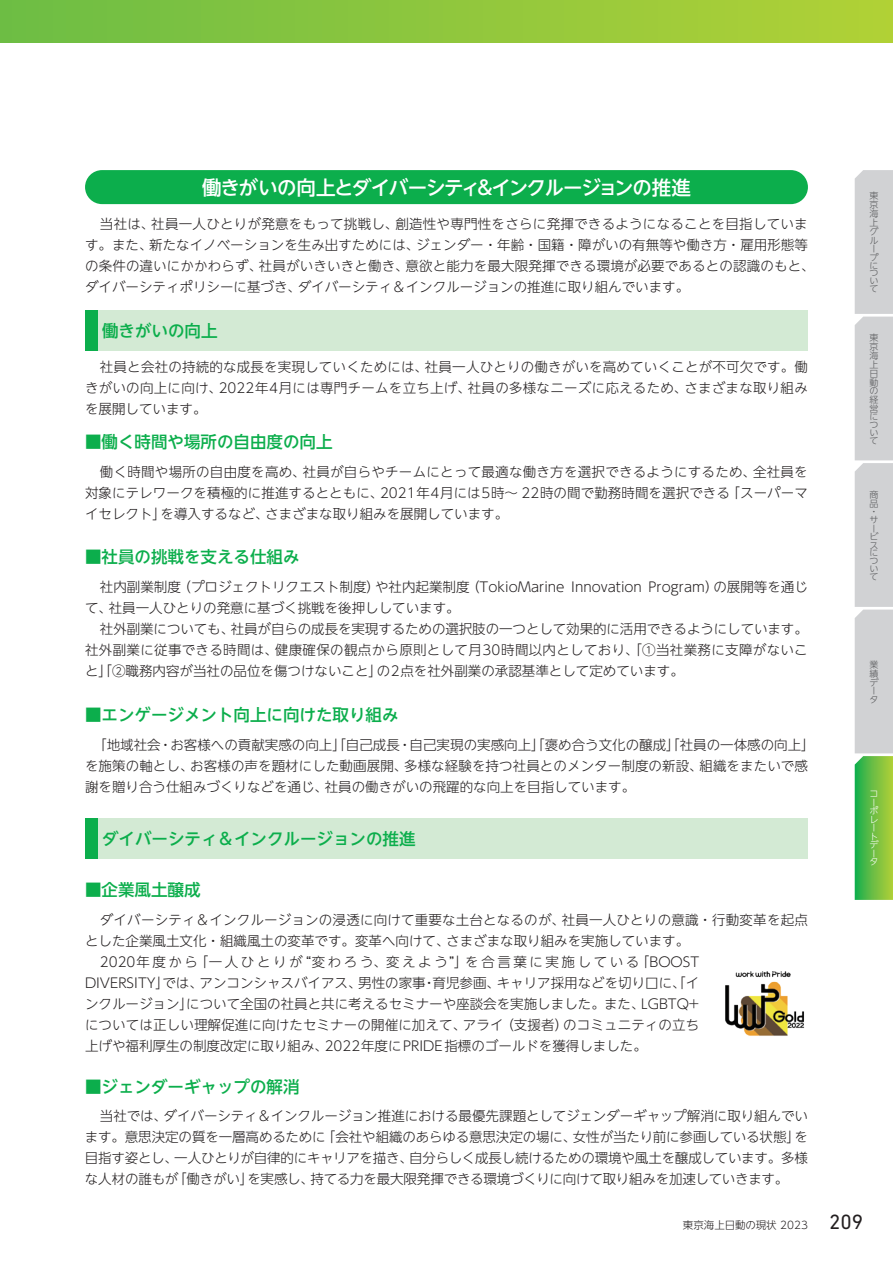
<style>
.page{position:relative;width:893px;height:1263px;background:#fff}
.page>*{position:absolute;margin:0;border:0;box-sizing:border-box;transform-origin:0 0}
.t1{font:500 19.5px "UD Shin Go NT Pro";letter-spacing:-.065em;color:#fff}
.t2{font:500 16.5px "UD Shin Go NT Pro";color:#0cae4c}
.t3{font:300 13.5px/21px "UD Shin Go NT Pro";color:#231f20;text-align:justify}
.t4{font:300 13.5px "UD Shin Go NT Pro";letter-spacing:.19em;color:#231f20}
.t5{font:300 10.5px "UD Shin Go NT Pro";color:#231f20}
.t6{font:300 9px/8.6px "UD Shin Go NT Pro";color:#57585a}
.t7{font:300 9px/8.4px "UD Shin Go NT Pro";color:#fff}
.s1{font-family:"DIN Next LT Pro";font-weight:400;font-size:21px}
</style>
<div class="page">
<div style="left:85px;top:310px;width:723px;height:41px;background:#d3ead4"></div>
<div style="left:85px;top:310px;width:13px;height:41px;background:#0cae4c"></div>
<div style="left:85px;top:819px;width:723px;height:40px;background:#d3ead4"></div>
<div style="left:85px;top:819px;width:13px;height:40px;background:#0cae4c"></div>
<div style="left:85px;top:170px;width:723px;height:34px;background:#0cae4c;border-radius:17px"></div>
<img style="left:725px;top:971px;width:80px;height:65px">
<div style="left:0;top:0;width:893px;height:43px;background:linear-gradient(to right,#6dbd45,#b2d136)"></div>
<svg style="left:855px;top:170px;width:38px;height:730px;background:#bdcfb8"></svg>
<h1 class="t1" style="left:202px;top:171px;width:490px">働きがいの向上とダイバーシティ&amp;インクルージョンの推進</h1>
<p class="t3" style="left:85px;top:213px;width:731px;text-align:left;text-indent:15px">当社は、社員一人ひとりが発意をもって挑戦し、創造性や専門性をさらに発揮できるようになることを目指しています。また、新たなイノベーションを生み出すためには、ジェンダー・年齢・国籍・障がいの有無等や働き方・雇用形態等の条件の違いにかかわらず、社員がいきいきと働き、意欲と能力を最大限発揮できる環境が必要であるとの認識のもと、ダイバーシティポリシーに基づき、ダイバーシティ＆インクルージョンの推進に取り組んでいます。</p>
<p class="t2" style="left:102px;top:317px;width:117px">働きがいの向上</p>
<p class="t3" style="left:85px;top:355px;width:724px;text-indent:15px">社員と会社の持続的な成長を実現していくためには、社員一人ひとりの働きがいを高めていくことが不可欠です。働きがいの向上に向け、2022年4月には専門チームを立ち上げ、社員の多様なニーズに応えるため、さまざまな取り組みを展開しています。</p>
<p class="t2" style="left:85px;top:428px;width:249px">■働く時間や場所の自由度の向上</p>
<p class="t3" style="left:85px;top:460px;width:724px;text-indent:15px">働く時間や場所の自由度を高め、社員が自らやチームにとって最適な働き方を選択できるようにするため、全社員を対象にテレワークを積極的に推進するとともに、2021年4月には5時～ 22時の間で勤務時間を選択できる「スーパーマイセレクト」を導入するなど、さまざまな取り組みを展開しています。</p>
<p class="t2" style="left:85px;top:544px;width:216px">■社員の挑戦を支える仕組み</p>
<p class="t3" style="left:85px;top:576px;width:724px;text-indent:15px">社内副業制度（プロジェクトリクエスト制度）や社内起業制度（TokioMarine Innovation Program）の展開等を通じて、社員一人ひとりの発意に基づく挑戦を後押ししています。</p>
<p class="t3" style="left:85px;top:618px;width:724px;text-indent:15px">社外副業についても、社員が自らの成長を実現するための選択肢の一つとして効果的に活用できるようにしています。社外副業に従事できる時間は、健康確保の観点から原則として月30時間以内としており、「①当社業務に支障がないこと」「②職務内容が当社の品位を傷つけないこと」の2点を社外副業の承認基準として定めています。</p>
<p class="t2" style="left:85px;top:701px;width:315px">■エンゲージメント向上に向けた取り組み</p>
<p class="t3" style="left:85px;top:733px;width:731px;text-align:left;text-indent:8px">「地域社会・お客様への貢献実感の向上」「自己成長・自己実現の実感向上」「褒め合う文化の醸成」「社員の一体感の向上」を施策の軸とし、お客様の声を題材にした動画展開、多様な経験を持つ社員とのメンター制度の新設、組織をまたいで感謝を贈り合う仕組みづくりなどを通じ、社員の働きがいの飛躍的な向上を目指しています。</p>
<p class="t2" style="left:102px;top:825px;width:315px">ダイバーシティ＆インクルージョンの推進</p>
<p class="t2" style="left:85px;top:876px;width:117px">■企業風土醸成</p>
<p class="t3" style="left:100px;top:908px;width:709px">ダイバーシティ＆インクルージョンの浸透に向けて重要な土台となるのが、社員一人ひとりの意識・行動変革を起点</p>
<p class="t3" style="left:85px;top:929px;width:606px">とした企業風土文化・組織風土の変革です。変革へ向けて、さまざまな取り組みを実施しています。</p>
<p class="t4" style="left:100px;top:950px;width:601px">2020年度から「一人ひとりが“変わろう、変えよう”」を合言葉に実施している「BOOST</p>
<p class="t3" style="left:85px;top:971px;width:616px">DIVERSITY」では、アンコンシャスバイアス、男性の家事・育児参画、キャリア採用などを切り口に、「イ</p>
<p class="t3" style="left:85px;top:992px;width:616px">ンクルージョン」について全国の社員と共に考えるセミナーや座談会を実施しました。また、LGBTQ+</p>
<p class="t3" style="left:85px;top:1013px;width:616px">については正しい理解促進に向けたセミナーの開催に加えて、アライ（支援者）のコミュニティの立ち</p>
<p class="t3" style="left:85px;top:1034px;width:563px">上げや福利厚生の制度改定に取り組み、2022年度にPRIDE指標のゴールドを獲得しました。</p>
<p class="t2" style="left:85px;top:1073px;width:216px">■ジェンダーギャップの解消</p>
<p class="t3" style="left:85px;top:1105px;width:725px;text-indent:15px">当社では、ダイバーシティ＆インクルージョン推進における最優先課題としてジェンダーギャップ解消に取り組んでいます。意思決定の質を一層高めるために「会社や組織のあらゆる意思決定の場に、女性が当たり前に参画している状態」を目指す姿とし、一人ひとりが自律的にキャリアを描き、自分らしく成長し続けるための環境や風土を醸成しています。多様な人材の誰もが「働きがい」を実感し、持てる力を最大限発揮できる環境づくりに向けて取り組みを加速していきます。</p>
<p class="t6" style="left:869px;top:191px;width:11px">東京海上グループについて</p>
<p class="t6" style="left:869px;top:333px;width:10px;text-align:justify">東京海上日動の経営について</p>
<p class="t6" style="left:869px;top:490px;width:11px">商品・サービスについて</p>
<p class="t6" style="left:869px;top:659px;width:11px">業績データ</p>
<p class="t7" style="left:869px;top:789px;width:11px">コーポレートデータ</p>
<p class="t5" style="left:683px;top:1216px;width:182px">東京海上日動の現状 2023 <span class="s1">209</span></p>
</div>
